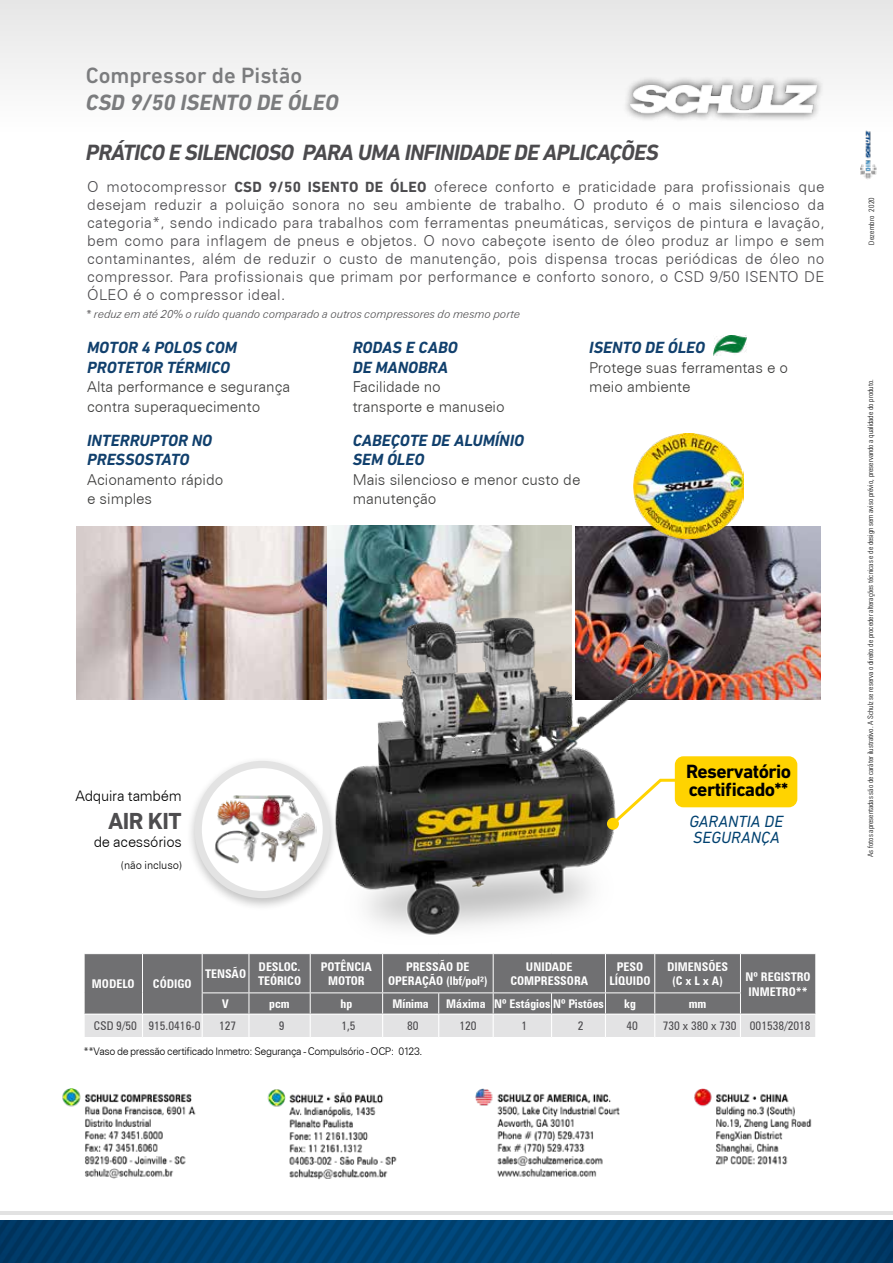
<style>
.page{position:relative;width:893px;height:1263px;background:#fff}
.page>*{position:absolute;margin:0;border:0;box-sizing:border-box;transform-origin:0 0}
.t1{font:700 23.7px "DIN Next CYR";letter-spacing:-.02em;color:#4e4d4f}
.t2{font:italic 700 22.5px "DIN Next CYR";letter-spacing:-.03em;color:#4c4b4e}
.t3{font:italic 700 22.5px "DIN Next CYR";color:#7b7c7e}
.t4{font:500 22.5px "DIN Next LT Pro";color:#7b7c7e}
.t5{font:700 19.5px/18px "DIN Next LT Pro";letter-spacing:-.03em;color:#000}
.t6{font:italic 700 16.5px/19.5px "DIN Next CYR";color:#11406d}
.t7{font:italic 16.5px/16.5px "DIN Next CYR";color:#004170}
.t8{font:300 15px/18px "Zurich BT";letter-spacing:.02em;color:#4c4b4e;text-align:justify}
.t9{font:300 15px/19.5px "Zurich BT";color:#3c3c3b}
.t10{font:300 14.55px "Zurich BT";letter-spacing:-.015em;color:#000}
.t11{font:700 condensed 12px/14.4px "Zurich BT";color:#fff;text-align:center}
.t12{font:condensed 12px "Zurich BT";color:#4c4b4e}
.t13{font:italic 300 11.25px "Zurich BT";letter-spacing:-.005em;color:#4e4d4f}
.t14{font:300 10.95px "Zurich BT";letter-spacing:-.005em;color:#000}
.t15{font:300 10.5px "Zurich BT";letter-spacing:-.035em;color:#000}
.t16{font:300 condensed 7.5px "Zurich BT";color:#000}
.t17{font:300 condensed 7.5px "Zurich BT";letter-spacing:.03em;color:#000}
.s1{font-family:"DIN Next CYR";font-weight:700}
</style>
<div class="page">
<div style="left:0;top:0;width:893px;height:132px;background:#f1f1f1"></div>
<hr style="left:0;top:1211px;width:893px;height:3px;background:#cfcfcf">
<img style="left:0;top:1220px;width:893px;height:43px">
<div style="left:622px;top:75px;width:203px;height:47px;background:#000;opacity:.75"></div>
<img style="left:630px;top:85px;width:186px;height:29px">
<img style="left:576px;top:526px;width:244px;height:173px">
<img style="left:328px;top:525px;width:244px;height:79px">
<img style="left:77px;top:526px;width:249px;height:173px">
<img style="left:634px;top:433px;width:109px;height:105px">
<img style="left:62px;top:1088px;width:750px;height:91px">
<svg style="left:84px;top:954px;width:732px;height:83px;background:#939395"></svg>
<img style="left:317px;top:604px;width:351px;height:331px">
<div style="left:185px;top:756px;width:154px;height:155px;background:#000;opacity:.25"></div>
<svg style="left:198px;top:764px;width:128px;height:130px"></svg>
<div style="left:195px;top:761px;width:135px;height:137px;border:7px solid #e3e3e3;border-radius:50%"></div>
<img style="left:213px;top:793px;width:104px;height:72px">
<svg style="left:609px;top:777px;width:80px;height:51px"></svg>
<div style="left:607px;top:818px;width:12px;height:12px;background:#ffd300;border-radius:50%"></div>
<div style="left:675px;top:756px;width:122px;height:51px;background:#ffd300;border-radius:9px"></div>
<img style="left:861px;top:125px;width:19px;height:54px">
<img style="left:713px;top:336px;width:34px;height:20px">
<h2 class="t4" style="left:86px;top:62px;width:218px">Compressor de Pistão</h2>
<h2 class="t3" style="left:86px;top:89px;width:254px">CSD 9/50 ISENTO DE ÓLEO</h2>
<h2 class="t2" style="left:86px;top:139px;width:574px">PRÁTICO E SILENCIOSO PARA UMA INFINIDADE DE APLICAÇÕES</h2>
<p class="t8" style="left:87px;top:177px;width:739px">O motocompressor <span class="s1">CSD 9/50 ISENTO DE ÓLEO</span> oferece conforto e praticidade para profissionais que desejam reduzir a poluição sonora no seu ambiente de trabalho. O produto é o mais silencioso da categoria*, sendo indicado para trabalhos com ferramentas pneumáticas, serviços de pintura e lavação, bem como para inflagem de pneus e objetos. O novo cabeçote isento de óleo produz ar limpo e sem contaminantes, além de reduzir o custo de manutenção, pois dispensa trocas periódicas de óleo no compressor. Para profissionais que primam por performance e conforto sonoro, o CSD 9/50 ISENTO DE ÓLEO é o compressor ideal.</p>
<p class="t13" style="left:86px;top:307px;width:436px">* reduz em até 20% o ruído quando comparado a outros compressores do mesmo porte</p>
<p class="t6" style="left:87px;top:338px;width:151px">MOTOR 4 POLOS COM<br>PROTETOR TÉRMICO</p>
<p class="t9" style="left:87px;top:377px;width:205px">Alta performance e segurança contra superaquecimento</p>
<p class="t6" style="left:87px;top:430px;width:127px">INTERRUPTOR NO<br>PRESSOSTATO</p>
<p class="t9" style="left:87px;top:469px;width:138px">Acionamento rápido e simples</p>
<p class="t6" style="left:353px;top:338px;width:106px">RODAS E CABO<br>DE MANOBRA</p>
<p class="t9" style="left:353px;top:377px;width:154px">Facilidade no transporte e manuseio</p>
<p class="t6" style="left:353px;top:430px;width:173px">CABEÇOTE DE ALUMÍNIO<br>SEM ÓLEO</p>
<p class="t9" style="left:353px;top:469px;width:229px">Mais silencioso e menor custo de manutenção</p>
<p class="t6" style="left:589px;top:338px;width:117px">ISENTO DE ÓLEO</p>
<p class="t9" style="left:589px;top:357px;width:200px">Protege suas ferramentas e o meio ambiente</p>
<p class="t10" style="left:75px;top:787px;width:108px">Adquira também</p>
<h1 class="t1" style="left:108px;top:807px;width:75px">AIR KIT</h1>
<p class="t10" style="left:94px;top:833px;width:90px">de acessórios</p>
<p class="t14" style="left:121px;top:858px;width:62px">(não incluso)</p>
<h3 class="t5" style="left:686px;top:763px;width:106px">Reservatório certificado**</h3>
<p class="t7" style="left:689px;top:812px;width:95px">GARANTIA DE<br>SEGURANÇA</p>
<p class="t11" style="left:92px;top:977px;width:44px">MODELO</p>
<p class="t11" style="left:153px;top:977px;width:40px">CÓDIGO</p>
<p class="t11" style="left:205px;top:966px;width:43px">TENSÃO</p>
<p class="t11" style="left:258px;top:959px;width:45px;text-align:left">DESLOC.<br>TEÓRICO</p>
<p class="t11" style="left:321px;top:959px;width:53px">POTÊNCIA<br>MOTOR</p>
<p class="t11" style="left:388px;top:959px;width:101px">PRESSÃO DE<br>OPERAÇÃO (lbf/pol²)</p>
<p class="t11" style="left:510px;top:959px;width:79px">UNIDADE<br>COMPRESSORA</p>
<p class="t11" style="left:610px;top:959px;width:43px">PESO<br>LÍQUIDO</p>
<p class="t11" style="left:667px;top:959px;width:62px">DIMENSÕES (C x L x A)</p>
<p class="t11" style="left:222px;top:996px;width:8px">V</p>
<p class="t11" style="left:269px;top:996px;width:22px">pcm</p>
<p class="t11" style="left:341px;top:996px;width:13px">hp</p>
<p class="t11" style="left:392px;top:996px;width:38px">Mínima</p>
<p class="t11" style="left:446px;top:996px;width:159px">Máxima Nº Estágios Nº Pistões</p>
<p class="t11" style="left:624px;top:996px;width:13px">kg</p>
<p class="t11" style="left:689px;top:996px;width:19px">mm</p>
<p class="t11" style="left:746px;top:970px;width:67px;text-align:left">Nº REGISTRO<br>INMETRO**</p>
<p class="t12" style="left:94px;top:1019px;width:108px">CSD 9/50 915.0416-0</p>
<p class="t12" style="left:219px;top:1019px;width:19px">127</p>
<p class="t12" style="left:279px;top:1019px;width:7px">9</p>
<p class="t12" style="left:341px;top:1019px;width:16px">1,5</p>
<p class="t12" style="left:407px;top:1019px;width:13px">80</p>
<p class="t12" style="left:459px;top:1019px;width:19px">120</p>
<p class="t12" style="left:522px;top:1019px;width:7px">1</p>
<p class="t12" style="left:578px;top:1019px;width:7px">2</p>
<p class="t12" style="left:626px;top:1019px;width:13px">40</p>
<p class="t12" style="left:663px;top:1019px;width:149px">730 x 380 x 730 001538/2018</p>
<p class="t15" style="left:84px;top:1045px;width:340px">**Vaso de pressão certificado Inmetro: Segurança - Compulsório - OCP: 0123.</p>
<p class="t17" style="left:867px;top:244px;width:49px;rotate:-90deg">Dezembro 2020</p>
<p class="t16" style="left:866px;top:857px;width:479px;rotate:-90deg">As fotos apresentadas são de caráter ilustrativo. A Schulz se reserva o direito de proceder alterações técnicas e de design sem aviso prévio, preservando a qualidade do produto.</p>
</div>
